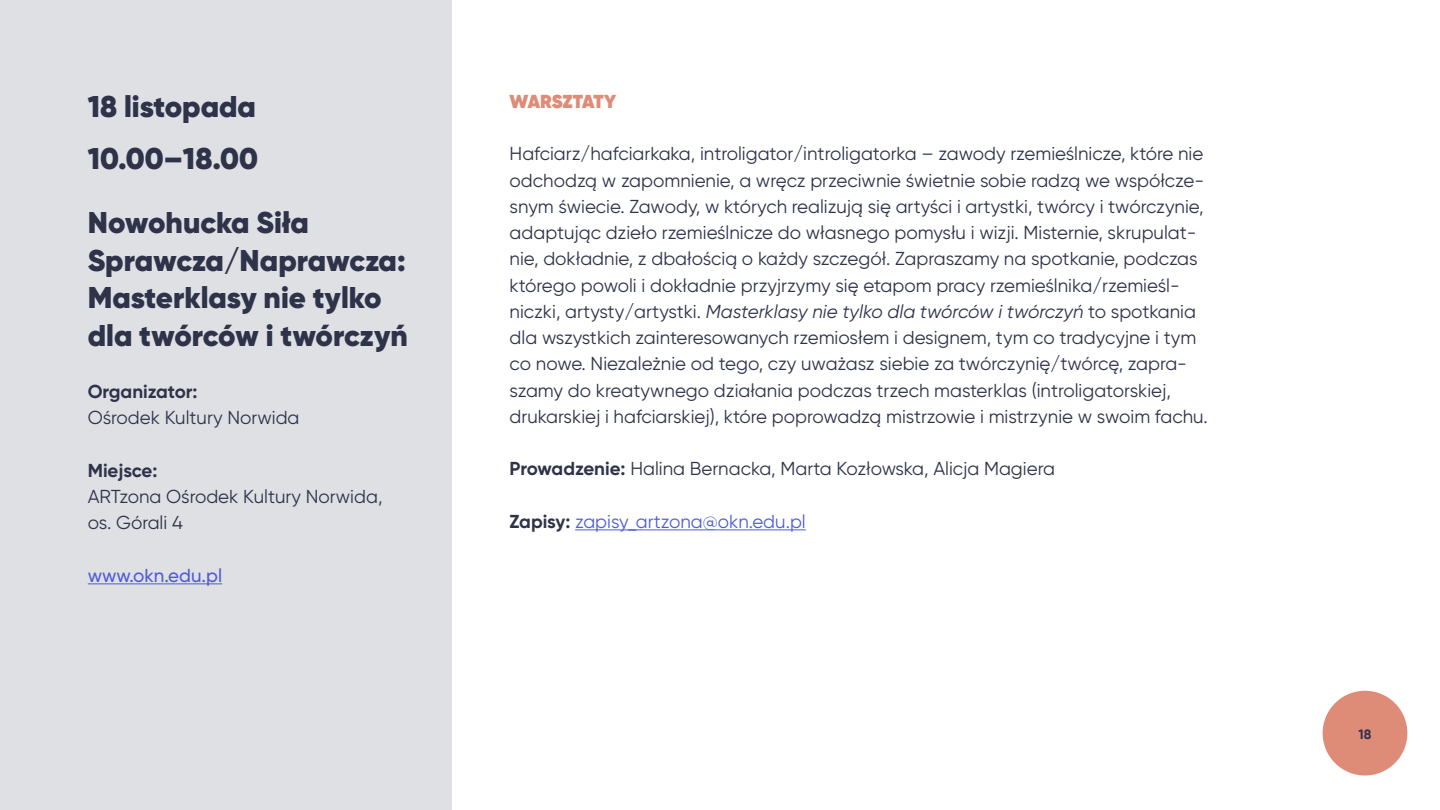
<style>
.page{position:relative;width:1440px;height:810px;background:#fff}
.page>*{position:absolute;margin:0;border:0;box-sizing:border-box;transform-origin:0 0}
.t1{font:900 30px/37.5px "Gilroy";color:#2e334a}
.t2{font:18.75px/26.2px "Gilroy";color:#2e334a}
.t3{font:18.75px "Gilroy";color:#4f5cd6}
.t4{font:700 18.75px "Gilroy";color:#2e334a}
.t5{font:500 18.75px "Gilroy";color:#4f5cd6}
.t6{font:800 18.75px "Gilroy";letter-spacing:-.01em;color:#de8c78}
.t7{font:700 13.5px "Gilroy";color:#2e334a}
.s1{font-style:italic}
.s2{font-weight:700}
.s3{font-weight:700;color:#2e334a}
</style>
<div class="page">
<div style="left:1323px;top:691px;width:84px;height:85px;background:#de8c78;border-radius:50%"></div>
<div style="left:0;top:0;width:452px;height:810px;background:#dfe0e4"></div>
<hr style="left:575px;top:529px;width:231px;height:1px;background:#4f5cd6">
<hr style="left:88px;top:583px;width:134px;height:1px;background:#4f5cd6">
<h1 class="t1" style="left:88px;top:80px;width:172px;line-height:52.5px">18 listopada<br>10.00–18.00</h1>
<h1 class="t1" style="left:88px;top:204px;width:322px">Nowohucka Siła<br>Sprawcza/Naprawcza:<br>Masterklasy nie tylko dla twórców i twórczyń</h1>
<p class="t4" style="left:88px;top:380px;width:111px">Organizator:</p>
<p class="t2" style="left:88px;top:405px;width:213px">Ośrodek Kultury Norwida</p>
<p class="t4" style="left:88px;top:459px;width:71px">Miejsce:</p>
<p class="t2" style="left:88px;top:483px;width:296px">ARTzona Ośrodek Kultury Norwida, os. Górali 4</p>
<p class="t5" style="left:88px;top:564px;width:136px">www.okn.edu.pl</p>
<p class="t6" style="left:510px;top:89px;width:108px">WARSZTATY</p>
<p class="t2" style="left:510px;top:141px;width:700px">Hafciarz/hafciarkaka, introligator/introligatorka – zawody rzemieślnicze, które nie odchodzą w zapomnienie, a wręcz przeciwnie świetnie sobie radzą we współcze&shy;snym świecie. Zawody, w których realizują się artyści i artystki, twórcy i twórczynie, adaptując dzieło rzemieślnicze do własnego pomysłu i wizji. Misternie, skrupulat&shy;nie, dokładnie, z dbałością o każdy szczegół. Zapraszamy na spotkanie, podczas którego powoli i dokładnie przyjrzymy się etapom pracy rzemieślnika/rzemieśl&shy;niczki, artysty/artystki. <span class="s1">Masterklasy nie tylko dla twórców i twórczyń</span> to spotkania dla wszystkich zainteresowanych rzemiosłem i designem, tym co tradycyjne i tym co nowe. Niezależnie od tego, czy uważasz siebie za twórczynię/twórcę, zapra&shy;szamy do kreatywnego działania podczas trzech masterklas (introligatorskiej, drukarskiej i hafciarskiej), które poprowadzą mistrzowie i mistrzynie w swoim fachu.</p>
<p class="t2" style="left:510px;top:456px;width:547px"><span class="s2">Prowadzenie:</span> Halina Bernacka, Marta Kozłowska, Alicja Magiera</p>
<p class="t3" style="left:510px;top:510px;width:298px"><span class="s3">Zapisy:</span> zapisy_artzona@okn.edu.pl</p>
<p class="t7" style="left:1359px;top:725px;width:14px">18</p>
</div>
